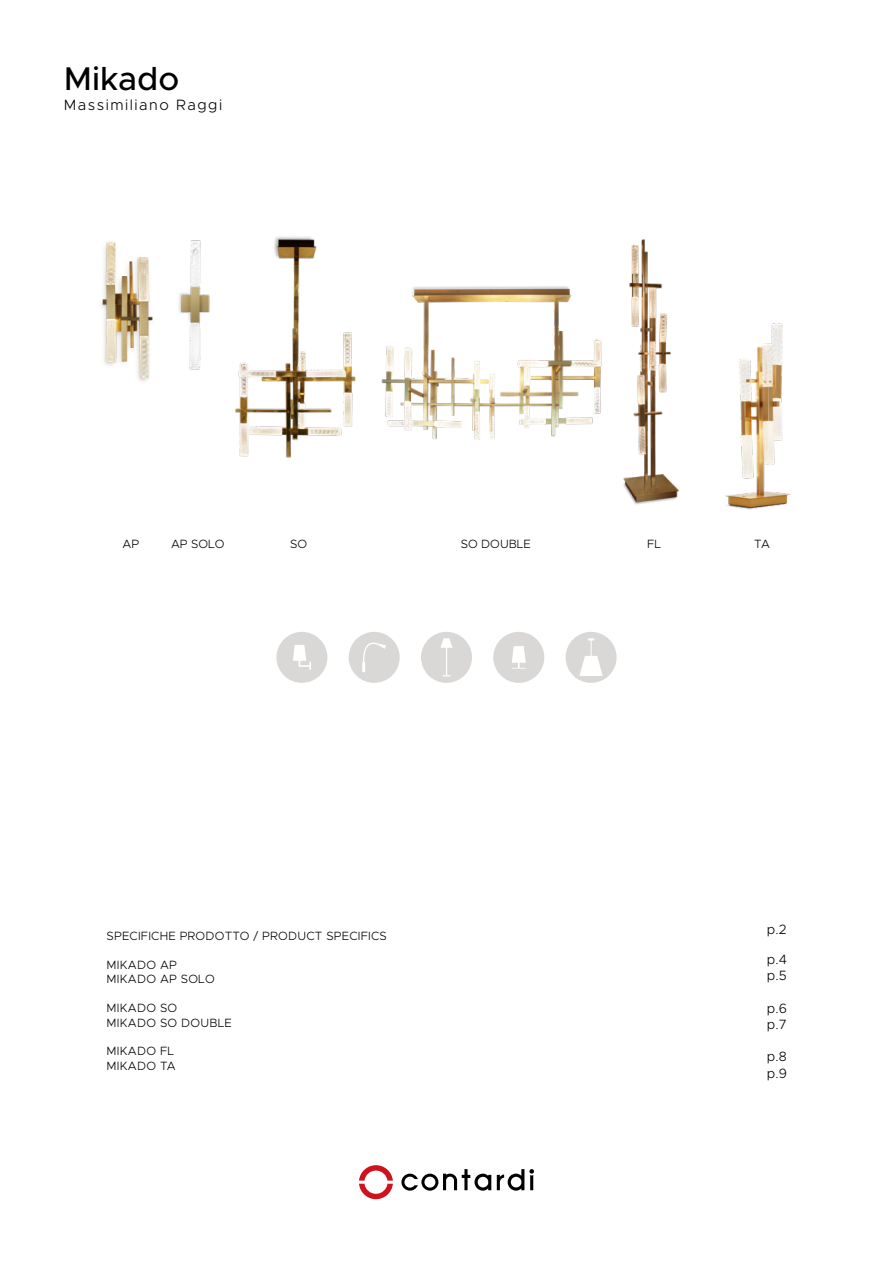
<style>
.page{position:relative;width:893px;height:1263px;background:#fff}
.page>*{position:absolute;margin:0;border:0;box-sizing:border-box;transform-origin:0 0}
.t1{font:500 33px "Metropolis";color:#000}
.t2{font:300 15px "Metropolis";letter-spacing:.1em;color:#000}
.t3{font:300 13.5px/16.2px "Metropolis";color:#000}
.t4{font:300 12px/14.4px "Metropolis";letter-spacing:.02em;color:#000}
.t5{font:300 12px "Metropolis";color:#000}
</style>
<div class="page">
<svg style="left:497px;top:1169px;width:37px;height:21px"></svg>
<svg style="left:401px;top:1169px;width:90px;height:22px"></svg>
<svg style="left:359px;top:1165px;width:34px;height:34px"></svg>
<div style="left:493px;top:632px;width:51px;height:51px;background:#d9d8d6;border-radius:50%"></div>
<svg style="left:512px;top:646px;width:14px;height:23px"></svg>
<div style="left:276px;top:632px;width:51px;height:51px;background:#d9d8d6;border-radius:50%"></div>
<svg style="left:293px;top:645px;width:18px;height:25px"></svg>
<div style="left:566px;top:632px;width:51px;height:51px;background:#d9d8d6;border-radius:50%"></div>
<svg style="left:579px;top:638px;width:24px;height:38px"></svg>
<div style="left:421px;top:632px;width:51px;height:51px;background:#d9d8d6;border-radius:50%"></div>
<svg style="left:440px;top:638px;width:12px;height:38px"></svg>
<div style="left:349px;top:632px;width:51px;height:51px;background:#d9d8d6;border-radius:50%"></div>
<svg style="left:362px;top:642px;width:24px;height:30px"></svg>
<img style="left:235px;top:236px;width:121px;height:222px">
<img style="left:623px;top:239px;width:57px;height:266px">
<img style="left:179px;top:240px;width:31px;height:130px">
<img style="left:101px;top:241px;width:52px;height:141px">
<img style="left:381px;top:286px;width:221px;height:154px">
<img style="left:725px;top:323px;width:66px;height:187px">
<h1 class="t1" style="left:64px;top:58px;width:117px">Mikado</h1>
<p class="t2" style="left:64px;top:96px;width:160px">Massimiliano Raggi</p>
<p class="t4" style="left:123px;top:537px;width:18px">AP</p>
<p class="t4" style="left:171px;top:537px;width:55px">AP SOLO</p>
<p class="t4" style="left:290px;top:537px;width:19px">SO</p>
<p class="t5" style="left:461px;top:537px;width:72px">SO DOUBLE</p>
<p class="t4" style="left:647px;top:537px;width:15px">FL</p>
<p class="t4" style="left:754px;top:537px;width:17px">TA</p>
<p class="t4" style="left:106px;top:929px;width:282px">SPECIFICHE PRODOTTO / PRODUCT SPECIFICS</p>
<p class="t4" style="left:106px;top:957px;width:110px">MIKADO AP<br>MIKADO AP SOLO</p>
<p class="t4" style="left:106px;top:1001px;width:127px">MIKADO SO<br>MIKADO SO DOUBLE</p>
<p class="t4" style="left:106px;top:1044px;width:71px">MIKADO FL<br>MIKADO TA</p>
<p class="t3" style="left:767px;top:921px;width:22px">p.2</p>
<p class="t3" style="left:767px;top:951px;width:22px">p.4 p.5</p>
<p class="t3" style="left:767px;top:1000px;width:22px">p.6 p.7</p>
<p class="t3" style="left:767px;top:1048px;width:22px">p.8 p.9</p>
</div>
